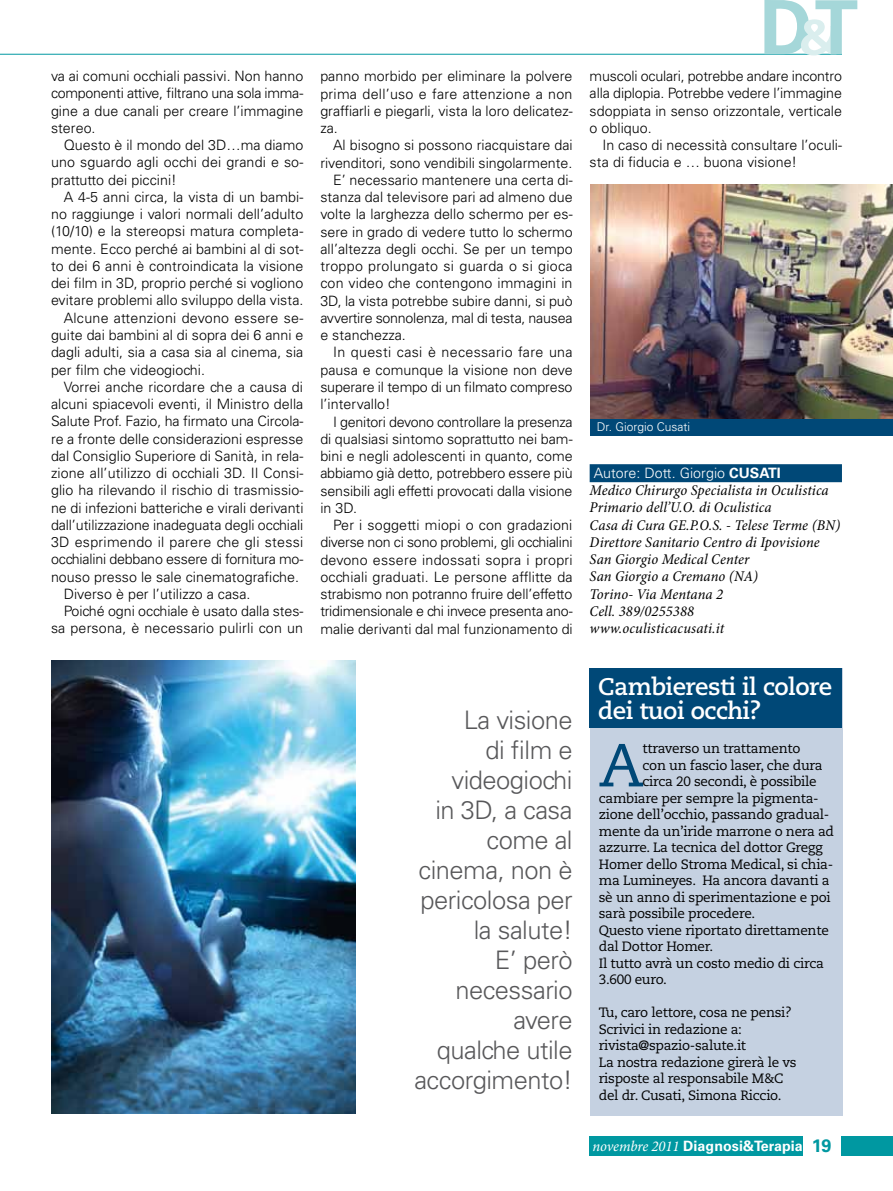
<style>
.page{position:relative;width:893px;height:1191px;background:#fff}
.page>*{position:absolute;margin:0;border:0;box-sizing:border-box;transform-origin:0 0}
.t1{font:60.6px "Caecilia LT Std";color:#004877}
.t2{font:300 25.5px/30px "Univers LT Std";letter-spacing:-.02em;color:#58585a;text-align:right}
.t3{font:700 24px/24px "Caecilia LT Std";letter-spacing:-.02em;color:#fff}
.t4{font:italic condensed 15px/17.2px "Minion Pro";letter-spacing:.005em;color:#000;scale:1.05 1}
.t5{font:300 14.25px/17.2px "Univers LT Std";letter-spacing:.005em;color:#000;text-align:justify}
.t6{font:300 14.25px "Univers LT Std";letter-spacing:-.015em;color:#000}
.t7{font:300 14.25px "Univers LT Std";letter-spacing:-.02em;color:#000}
.t8{font:700 14.25px "Univers LT Std";letter-spacing:.005em;color:#fff}
.t9{font:300 14.25px "Univers LT Std";letter-spacing:.025em;color:#000}
.t10{font:300 14.25px "Univers LT Std";letter-spacing:.005em;color:#fff}
.t11{font:13.5px/16.5px "Caecilia LT Std";letter-spacing:-.02em;color:#000}
.t12{font:300 12px "Univers LT Std";color:#fff}
.s1{font-weight:700}
.s2{font-family:"Minion Pro";font-weight:400;font-style:italic;font-stretch:condensed;font-size:15px}
.s3{font-size:18px;color:#0098a1}
</style>
<div class="page">
<div style="left:589px;top:1136px;width:213px;height:19px;background:#0098a1"></div>
<div style="left:841px;top:1136px;width:52px;height:19px;background:#0098a1"></div>
<hr style="left:0;top:54px;width:842px;height:1px;background:#0098a1">
<svg style="left:764px;top:0;width:93px;height:55px"></svg>
<img style="left:51px;top:660px;width:305px;height:453px">
<div style="left:590px;top:464px;width:252px;height:18px;background:#004877"></div>
<img style="left:590px;top:185px;width:303px;height:234px">
<div style="left:590px;top:419px;width:303px;height:17px;background:#004877"></div>
<div style="left:590px;top:668px;width:253px;height:447px;background:#c5d1e1"></div>
<div style="left:590px;top:668px;width:252px;height:59px;background:#004877"></div>
<p class="t5" style="left:51px;top:67px;width:254px">va ai comuni occhiali passivi. Non hanno componenti attive, filtrano una sola imma&shy;gine a due canali per creare l’immagine stereo.</p>
<p class="t5" style="left:51px;top:136px;width:254px;text-indent:13px">Questo è il mondo del 3D…ma diamo uno sguardo agli occhi dei grandi e so&shy;prattutto dei piccini!</p>
<p class="t5" style="left:64px;top:188px;width:241px">A 4-5 anni circa, la vista di un bambi-</p>
<p class="t5" style="left:51px;top:205px;width:254px">no raggiunge i valori normali dell’adulto</p>
<p class="t5" style="left:51px;top:223px;width:254px">(10/10) e la stereopsi matura completa-</p>
<p class="t5" style="left:51px;top:240px;width:254px">mente. Ecco perché ai bambini al di sot-</p>
<p class="t5" style="left:51px;top:257px;width:254px">to dei 6 anni è controindicata la visione</p>
<p class="t5" style="left:51px;top:274px;width:254px">dei film in 3D, proprio perché si vogliono</p>
<p class="t5" style="left:51px;top:292px;width:254px">evitare problemi allo sviluppo della vista.</p>
<p class="t5" style="left:64px;top:309px;width:241px">Alcune attenzioni devono essere se-</p>
<p class="t5" style="left:51px;top:326px;width:254px">guite dai bambini al di sopra dei 6 anni e</p>
<p class="t5" style="left:51px;top:343px;width:254px">dagli adulti, sia a casa sia al cinema, sia</p>
<p class="t5" style="left:51px;top:361px;width:155px">per film che videogiochi.</p>
<p class="t5" style="left:64px;top:378px;width:241px">Vorrei anche ricordare che a causa di</p>
<p class="t5" style="left:51px;top:395px;width:254px">alcuni spiacevoli eventi, il Ministro della</p>
<p class="t5" style="left:51px;top:412px;width:254px">Salute Prof. Fazio, ha firmato una Circola-</p>
<p class="t5" style="left:51px;top:430px;width:254px">re a fronte delle considerazioni espresse</p>
<p class="t5" style="left:51px;top:447px;width:254px">dal Consiglio Superiore di Sanità, in rela-</p>
<p class="t5" style="left:51px;top:464px;width:254px">zione all’utilizzo di occhiali 3D. Il Consi-</p>
<p class="t5" style="left:51px;top:482px;width:254px">glio ha rilevando il rischio di trasmissio-</p>
<p class="t5" style="left:51px;top:499px;width:254px">ne di infezioni batteriche e virali derivanti</p>
<p class="t5" style="left:51px;top:516px;width:254px">dall’utilizzazione inadeguata degli occhiali</p>
<p class="t5" style="left:51px;top:533px;width:254px">3D esprimendo il parere che gli stessi</p>
<p class="t6" style="left:51px;top:551px;width:254px">occhialini debbano essere di fornitura mo-</p>
<p class="t5" style="left:51px;top:568px;width:249px">nouso presso le sale cinematografiche.</p>
<p class="t5" style="left:64px;top:585px;width:188px">Diverso è per l’utilizzo a casa.</p>
<p class="t5" style="left:64px;top:602px;width:241px">Poiché ogni occhiale è usato dalla stes-</p>
<p class="t5" style="left:51px;top:620px;width:254px">sa persona, è necessario pulirli con un</p>
<p class="t5" style="left:320px;top:68px;width:254px">panno morbido per eliminare la polvere prima dell’uso e fare attenzione a non graffiarli e piegarli, vista la loro delicatez&shy;za.</p>
<p class="t5" style="left:333px;top:137px;width:241px">Al bisogno si possono riacquistare dai</p>
<p class="t5" style="left:320px;top:154px;width:254px">rivenditori, sono vendibili singolarmente.</p>
<p class="t5" style="left:333px;top:171px;width:241px">E’ necessario mantenere una certa di-</p>
<p class="t5" style="left:320px;top:188px;width:254px">stanza dal televisore pari ad almeno due</p>
<p class="t5" style="left:320px;top:206px;width:254px">volte la larghezza dello schermo per es-</p>
<p class="t5" style="left:320px;top:223px;width:254px">sere in grado di vedere tutto lo schermo</p>
<p class="t5" style="left:320px;top:240px;width:254px">all’altezza degli occhi. Se per un tempo</p>
<p class="t5" style="left:320px;top:257px;width:254px">troppo prolungato si guarda o si gioca</p>
<p class="t5" style="left:320px;top:275px;width:254px">con video che contengono immagini in</p>
<p class="t5" style="left:320px;top:292px;width:254px">3D, la vista potrebbe subire danni, si può</p>
<p class="t7" style="left:320px;top:309px;width:254px">avvertire sonnolenza, mal di testa, nausea</p>
<p class="t5" style="left:320px;top:326px;width:87px">e stanchezza.</p>
<p class="t9" style="left:333px;top:344px;width:241px">In questi casi è necessario fare una</p>
<p class="t5" style="left:320px;top:361px;width:254px">pausa e comunque la visione non deve</p>
<p class="t5" style="left:320px;top:378px;width:254px">superare il tempo di un filmato compreso</p>
<p class="t5" style="left:320px;top:395px;width:72px">l’intervallo!</p>
<p class="t6" style="left:333px;top:413px;width:241px">I genitori devono controllare la presenza</p>
<p class="t5" style="left:320px;top:430px;width:254px">di qualsiasi sintomo soprattutto nei bam-</p>
<p class="t5" style="left:320px;top:447px;width:254px">bini e negli adolescenti in quanto, come</p>
<p class="t5" style="left:320px;top:464px;width:254px">abbiamo già detto, potrebbero essere più</p>
<p class="t5" style="left:320px;top:482px;width:254px">sensibili agli effetti provocati dalla visione</p>
<p class="t5" style="left:320px;top:499px;width:38px">in 3D.</p>
<p class="t5" style="left:333px;top:516px;width:241px">Per i soggetti miopi o con gradazioni</p>
<p class="t6" style="left:320px;top:534px;width:254px">diverse non ci sono problemi, gli occhialini</p>
<p class="t5" style="left:320px;top:551px;width:254px">devono essere indossati sopra i propri</p>
<p class="t5" style="left:320px;top:568px;width:254px">occhiali graduati. Le persone afflitte da</p>
<p class="t5" style="left:320px;top:585px;width:254px">strabismo non potranno fruire dell’effetto</p>
<p class="t7" style="left:320px;top:603px;width:254px">tridimensionale e chi invece presenta ano-</p>
<p class="t5" style="left:320px;top:620px;width:254px">malie derivanti dal mal funzionamento di</p>
<h2 class="t2" style="left:414px;top:705px;width:160px">La visione<br>di film e videogiochi<br>in 3D, a casa come al cinema, non è pericolosa per la salute!<br>E’ però necessario avere<br>qualche utile accorgimento!</h2>
<p class="t5" style="left:590px;top:67px;width:254px">muscoli oculari, potrebbe andare incontro alla diplopia. Potrebbe vedere l’immagine sdoppiata in senso orizzontale, verticale o obliquo.</p>
<p class="t5" style="left:590px;top:136px;width:254px;text-indent:13px">In caso di necessità consultare l’oculi&shy;sta di fiducia e … buona visione!</p>
<p class="t12" style="left:597px;top:420px;width:95px">Dr. Giorgio Cusati</p>
<p class="t10" style="left:594px;top:464px;width:188px">Autore: Dott. Giorgio <span class="s1">CUSATI</span></p>
<p class="t4" style="left:590px;top:482px;width:240px">Medico Chirurgo Specialista in Oculistica<br>Primario dell’U.O. di Oculistica<br>Casa di Cura GE.P.O.S. - Telese Terme (BN)<br>Direttore Sanitario Centro di Ipovisione<br>San Giorgio Medical Center<br>San Giorgio a Cremano (NA)<br>Torino- Via Mentana 2<br>Cell. 389/0255388<br>www.oculisticacusati.it</p>
<h3 class="t3" style="left:598px;top:675px;width:236px">Cambieresti il colore dei tuoi occhi?</h3>
<h1 class="t1" style="left:599px;top:730px;width:46px">A</h1>
<p class="t11" style="left:642px;top:740px;width:160px">ttraverso un trattamento</p>
<p class="t11" style="left:642px;top:757px;width:182px">con un fascio laser, che dura</p>
<p class="t11" style="left:642px;top:773px;width:176px">circa 20 secondi, è possibile</p>
<p class="t11" style="left:599px;top:790px;width:221px">cambiare per sempre la pigmenta-</p>
<p class="t11" style="left:599px;top:806px;width:232px">zione dell’occhio, passando gradual-</p>
<p class="t11" style="left:599px;top:823px;width:237px">mente da un’iride marrone o nera ad</p>
<p class="t11" style="left:599px;top:839px;width:225px">azzurre. La tecnica del dottor Gregg</p>
<p class="t11" style="left:599px;top:856px;width:236px">Homer dello Stroma Medical, si chia-</p>
<p class="t11" style="left:599px;top:872px;width:232px">ma Lumineyes. Ha ancora davanti a</p>
<p class="t11" style="left:599px;top:889px;width:233px">sè un anno di sperimentazione e poi</p>
<p class="t11" style="left:599px;top:905px;width:158px">sarà possibile procedere.</p>
<p class="t11" style="left:599px;top:922px;width:232px">Questo viene riportato direttamente</p>
<p class="t11" style="left:599px;top:938px;width:116px">dal Dottor Homer.</p>
<p class="t11" style="left:599px;top:955px;width:226px">Il tutto avrà un costo medio di circa</p>
<p class="t11" style="left:599px;top:971px;width:70px">3.600 euro.</p>
<p class="t11" style="left:599px;top:1004px;width:199px">Tu, caro lettore, cosa ne pensi?<br>Scrivici in redazione a: rivista@spazio-salute.it<br>La nostra redazione girerà le vs risposte al responsabile M&amp;C del dr. Cusati, Simona Riccio.</p>
<p class="t8" style="left:592px;top:1137px;width:241px"><span class="s2">novembre 2011</span> Diagnosi&amp;Terapia <span class="s3">19</span></p>
</div>
